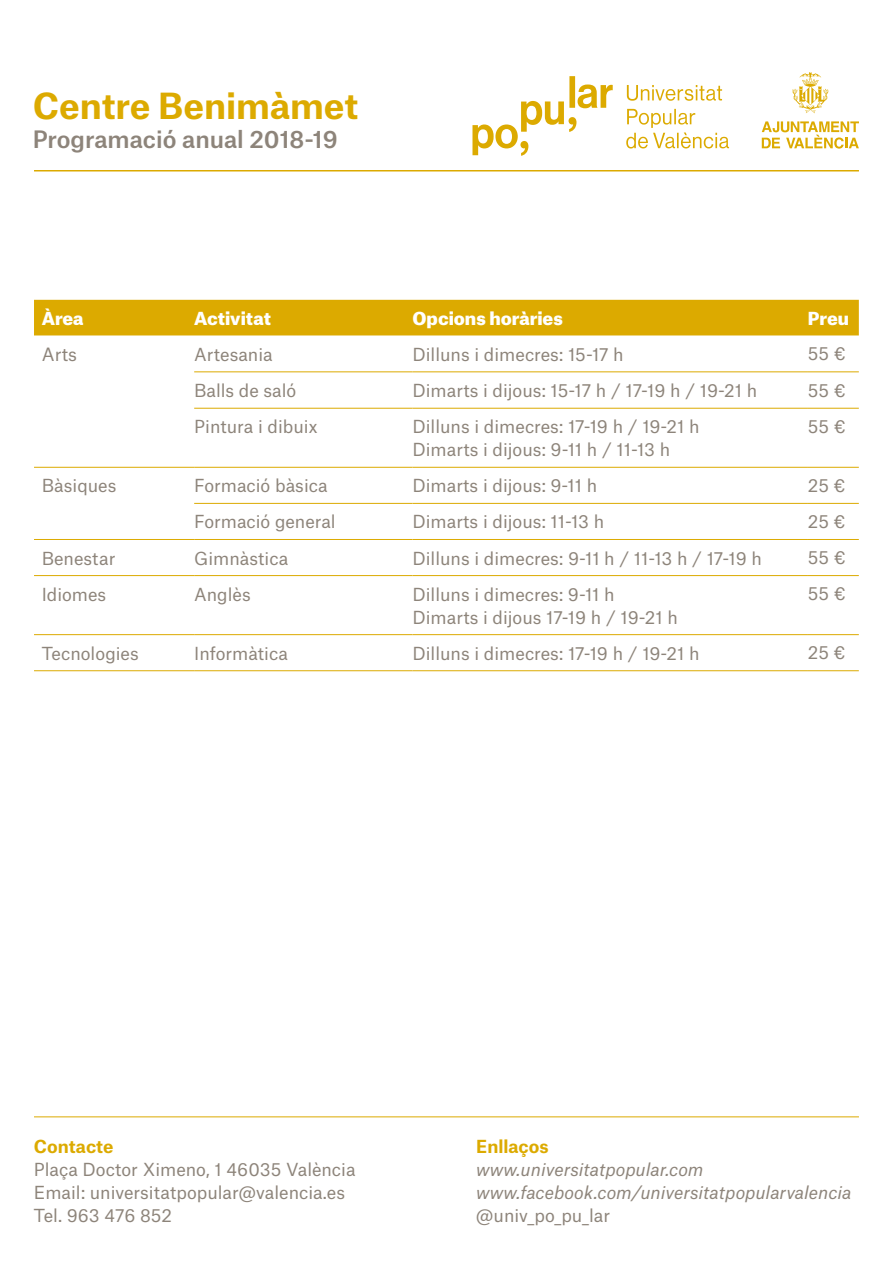
<style>
.page{position:relative;width:893px;height:1263px;background:#fff}
.page>*{position:absolute;margin:0;border:0;box-sizing:border-box;transform-origin:0 0}
.t1{font:700 34.5px "Atlas Grotesk";color:#dcaa00}
.t2{font:500 22.95px "Atlas Grotesk";color:#8d847a}
.t3{font:17.55px "Atlas Grotesk";color:#8d847a}
.t4{font:17.25px/23px "Atlas Grotesk";color:#8d847a}
.t5{font:italic 17.25px/23px "Atlas Grotesk";color:#8d847a}
.t6{font:900 17.25px "Atlas Grotesk";color:#fff}
.t7{font:700 17.25px "Atlas Grotesk";color:#dcaa00}
</style>
<div class="page">
<hr style="left:34px;top:170px;width:825px;height:1px;background:#dcaa00">
<svg style="left:626px;top:85px;width:103px;height:63px"></svg>
<svg style="left:472px;top:76px;width:141px;height:80px"></svg>
<svg style="left:762px;top:121px;width:97px;height:28px"></svg>
<svg style="left:792px;top:72px;width:36px;height:41px"></svg>
<hr style="left:34px;top:1116px;width:825px;height:1px;background:#dcaa00">
<div style="left:34px;top:300px;width:825px;height:35px;background:#dcaa00"></div>
<hr style="left:194px;top:371px;width:218px;height:1px;background:#dcaa00">
<hr style="left:412px;top:371px;width:396px;height:1px;background:#dcaa00">
<hr style="left:194px;top:408px;width:218px;height:1px;background:#dcaa00">
<hr style="left:412px;top:408px;width:396px;height:1px;background:#dcaa00">
<hr style="left:194px;top:539px;width:218px;height:1px;background:#dcaa00">
<hr style="left:412px;top:539px;width:396px;height:1px;background:#dcaa00">
<hr style="left:34px;top:539px;width:160px;height:1px;background:#dcaa00">
<hr style="left:808px;top:371px;width:51px;height:1px;background:#dcaa00">
<hr style="left:808px;top:408px;width:51px;height:1px;background:#dcaa00">
<hr style="left:194px;top:670px;width:218px;height:1px;background:#dcaa00">
<hr style="left:412px;top:670px;width:396px;height:1px;background:#dcaa00">
<hr style="left:808px;top:670px;width:51px;height:1px;background:#dcaa00">
<hr style="left:34px;top:670px;width:160px;height:1px;background:#dcaa00">
<hr style="left:808px;top:539px;width:51px;height:1px;background:#dcaa00">
<hr style="left:34px;top:575px;width:160px;height:1px;background:#dcaa00">
<hr style="left:194px;top:575px;width:218px;height:1px;background:#dcaa00">
<hr style="left:412px;top:575px;width:396px;height:1px;background:#dcaa00">
<hr style="left:808px;top:575px;width:51px;height:1px;background:#dcaa00">
<hr style="left:34px;top:634px;width:160px;height:1px;background:#dcaa00">
<hr style="left:194px;top:634px;width:218px;height:1px;background:#dcaa00">
<hr style="left:412px;top:634px;width:396px;height:1px;background:#dcaa00">
<hr style="left:808px;top:634px;width:51px;height:1px;background:#dcaa00">
<hr style="left:34px;top:467px;width:160px;height:1px;background:#dcaa00">
<hr style="left:194px;top:467px;width:218px;height:1px;background:#dcaa00">
<hr style="left:412px;top:467px;width:396px;height:1px;background:#dcaa00">
<hr style="left:808px;top:467px;width:51px;height:1px;background:#dcaa00">
<hr style="left:194px;top:503px;width:218px;height:1px;background:#dcaa00">
<hr style="left:412px;top:503px;width:396px;height:1px;background:#dcaa00">
<hr style="left:808px;top:503px;width:51px;height:1px;background:#dcaa00">
<h1 class="t1" style="left:33px;top:77px;width:327px">Centre Benimàmet</h1>
<h2 class="t2" style="left:33px;top:121px;width:306px">Programació anual 2018-19</h2>
<p class="t6" style="left:42px;top:304px;width:43px">Àrea</p>
<p class="t6" style="left:194px;top:304px;width:78px">Activitat</p>
<p class="t6" style="left:412px;top:304px;width:152px">Opcions horàries</p>
<p class="t6" style="left:808px;top:304px;width:43px">Preu</p>
<p class="t3" style="left:42px;top:340px;width:37px">Arts</p>
<p class="t4" style="left:194px;top:341px;width:80px">Artesania</p>
<p class="t4" style="left:412px;top:341px;width:213px">Dilluns i dimecres: 15-17 h</p>
<p class="t4" style="left:808px;top:340px;width:39px">55 €</p>
<p class="t4" style="left:194px;top:377px;width:104px">Balls de saló</p>
<p class="t4" style="left:412px;top:377px;width:346px">Dimarts i dijous: 15-17 h / 17-19 h / 19-21 h</p>
<p class="t4" style="left:808px;top:377px;width:39px">55 €</p>
<p class="t4" style="left:194px;top:413px;width:125px">Pintura i dibuix</p>
<p class="t4" style="left:412px;top:413px;width:289px">Dilluns i dimecres: 17-19 h / 19-21 h<br>Dimarts i dijous: 9-11 h / 11-13 h</p>
<p class="t4" style="left:808px;top:413px;width:39px">55 €</p>
<p class="t4" style="left:42px;top:472px;width:76px">Bàsiques</p>
<p class="t4" style="left:194px;top:472px;width:135px">Formació bàsica</p>
<p class="t4" style="left:412px;top:472px;width:186px">Dimarts i dijous: 9-11 h</p>
<p class="t4" style="left:808px;top:472px;width:39px">25 €</p>
<p class="t4" style="left:194px;top:508px;width:143px">Formació general</p>
<p class="t4" style="left:412px;top:508px;width:193px">Dimarts i dijous: 11-13 h</p>
<p class="t4" style="left:808px;top:508px;width:39px">25 €</p>
<p class="t4" style="left:42px;top:545px;width:75px">Benestar</p>
<p class="t4" style="left:194px;top:545px;width:96px">Gimnàstica</p>
<p class="t4" style="left:412px;top:545px;width:351px">Dilluns i dimecres: 9-11 h / 11-13 h / 17-19 h</p>
<p class="t4" style="left:808px;top:544px;width:39px">55 €</p>
<p class="t4" style="left:42px;top:581px;width:66px">Idiomes</p>
<p class="t4" style="left:194px;top:581px;width:58px">Anglès</p>
<p class="t4" style="left:412px;top:581px;width:267px">Dilluns i dimecres: 9-11 h<br>Dimarts i dijous 17-19 h / 19-21 h</p>
<p class="t4" style="left:808px;top:580px;width:39px">55 €</p>
<p class="t4" style="left:42px;top:640px;width:98px">Tecnologies</p>
<p class="t4" style="left:194px;top:640px;width:95px">Informàtica</p>
<p class="t4" style="left:412px;top:640px;width:289px">Dilluns i dimecres: 17-19 h / 19-21 h</p>
<p class="t4" style="left:808px;top:640px;width:39px">25 €</p>
<p class="t7" style="left:34px;top:1132px;width:81px">Contacte</p>
<p class="t4" style="left:34px;top:1156px;width:323px">Plaça Doctor Ximeno, 1 46035 València<br>Email: universitatpopular@valencia.es<br>Tel. 963 476 852</p>
<p class="t7" style="left:476px;top:1132px;width:74px">Enllaços</p>
<p class="t5" style="left:476px;top:1156px;width:377px">www.universitatpopular.com www.facebook.com/universitatpopularvalencia</p>
<p class="t4" style="left:476px;top:1201px;width:135px">@univ_po_pu_lar</p>
</div>
